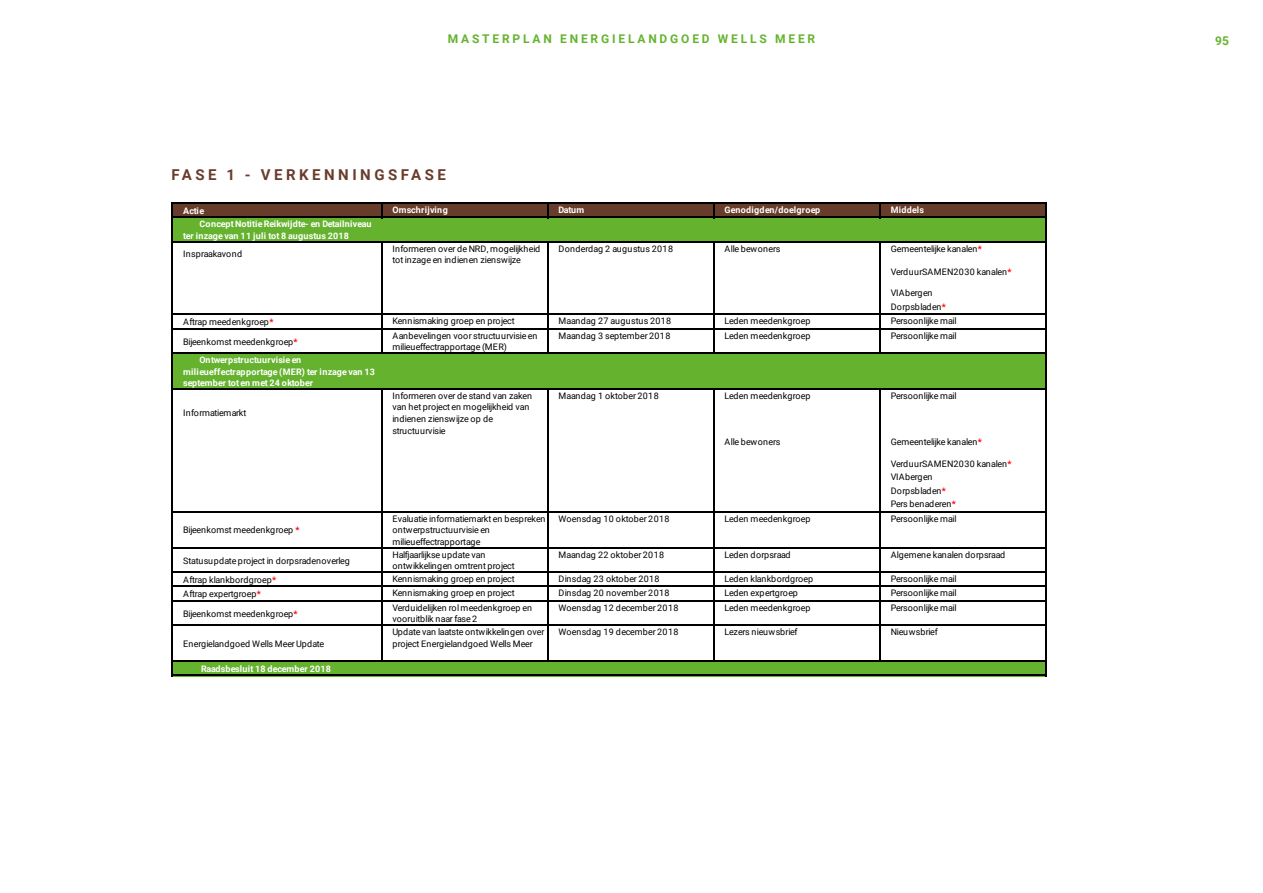
<style>
.page{position:relative;width:1263px;height:893px;background:#fff}
.page>*{position:absolute;margin:0;border:0;box-sizing:border-box;transform-origin:0 0}
.t1{font:700 15px "Roboto";letter-spacing:.235em;color:#693c2b}
.t2{font:700 12px "Roboto";letter-spacing:.235em;color:#64b42e}
.t3{font:9px/11.7px "Roboto";letter-spacing:-.025em;color:#000}
.t4{font:700 9px/11.7px "Roboto";letter-spacing:.025em;color:#fff}
.t5{font:9px "Roboto";letter-spacing:.025em;color:#000}
.t6{font:9px "Roboto";letter-spacing:.035em;color:#000}
.t7{font:9px "Roboto";letter-spacing:.03em;color:#000}
.t8{font:9px/13.5px "Roboto";letter-spacing:.005em;color:#000}
.t9{font:9px "Roboto";color:#000}
.t10{font:9px "Roboto";letter-spacing:.04em;color:#000}
.t11{font:9px "Roboto";letter-spacing:-.005em;color:#000}
.s1{font-weight:700;color:#f00}
</style>
<div class="page">
<div style="left:173px;top:203px;width:874px;height:15px;background:#683c2b"></div>
<div style="left:173px;top:217px;width:874px;height:26px;background:#65b22e"></div>
<div style="left:173px;top:353px;width:874px;height:37px;background:#65b22e"></div>
<div style="left:173px;top:661px;width:874px;height:15px;background:#65b22e"></div>
<svg style="left:381px;top:204px;width:1px;height:12px"></svg>
<svg style="left:547px;top:204px;width:2px;height:12px"></svg>
<svg style="left:713px;top:204px;width:2px;height:12px"></svg>
<svg style="left:879px;top:204px;width:2px;height:12px"></svg>
<hr style="left:381px;top:243px;width:1px;height:111px;background:#000">
<hr style="left:547px;top:243px;width:2px;height:111px;background:#000">
<hr style="left:713px;top:243px;width:2px;height:111px;background:#000">
<hr style="left:879px;top:243px;width:2px;height:111px;background:#000">
<hr style="left:171px;top:202px;width:2px;height:474px;background:#000">
<hr style="left:381px;top:390px;width:1px;height:272px;background:#000">
<hr style="left:547px;top:390px;width:2px;height:272px;background:#000">
<hr style="left:713px;top:390px;width:2px;height:272px;background:#000">
<hr style="left:879px;top:390px;width:2px;height:272px;background:#000">
<hr style="left:1045px;top:204px;width:2px;height:472px;background:#000">
<hr style="left:173px;top:202px;width:874px;height:2px;background:#000">
<hr style="left:173px;top:216px;width:874px;height:2px;background:#000">
<hr style="left:173px;top:241px;width:874px;height:2px;background:#000">
<hr style="left:173px;top:313px;width:874px;height:2px;background:#000">
<hr style="left:173px;top:328px;width:874px;height:2px;background:#000">
<hr style="left:173px;top:352px;width:874px;height:2px;background:#000">
<hr style="left:173px;top:388px;width:874px;height:2px;background:#000">
<hr style="left:173px;top:511px;width:874px;height:2px;background:#000">
<hr style="left:173px;top:547px;width:874px;height:2px;background:#000">
<hr style="left:173px;top:571px;width:874px;height:2px;background:#000">
<hr style="left:173px;top:585px;width:874px;height:2px;background:#000">
<hr style="left:173px;top:600px;width:874px;height:2px;background:#000">
<hr style="left:173px;top:624px;width:874px;height:2px;background:#000">
<hr style="left:173px;top:660px;width:874px;height:2px;background:#000">
<hr style="left:173px;top:674px;width:874px;height:2px;background:#000">
<h2 class="t2" style="left:448px;top:30px;width:369px">MASTERPLAN ENERGIELANDGOED WELLS MEER</h2>
<h2 class="t2" style="left:1215px;top:32px;width:15px">95</h2>
<h1 class="t1" style="left:171px;top:164px;width:276px">FASE 1 - VERKENNINGSFASE</h1>
<p class="t4" style="left:183px;top:204px;width:23px">Actie</p>
<p class="t4" style="left:392px;top:204px;width:57px">Omschrijving</p>
<p class="t4" style="left:558px;top:204px;width:27px">Datum</p>
<p class="t4" style="left:725px;top:204px;width:97px">Genodigden/doelgroep</p>
<p class="t4" style="left:891px;top:204px;width:35px">Middels</p>
<p class="t4" style="left:183px;top:218px;width:190px;text-indent:16px">Concept Notitie Reikwijdte- en Detailniveau ter inzage van 11 juli tot 8 augustus 2018</p>
<p class="t8" style="left:183px;top:247px;width:60px">Inspraakavond</p>
<p class="t3" style="left:392px;top:242px;width:149px">Informeren over de NRD, mogelijkheid tot inzage en indienen zienswijze</p>
<p class="t6" style="left:558px;top:242px;width:116px">Donderdag 2 augustus 2018</p>
<p class="t9" style="left:725px;top:242px;width:57px">Alle bewoners</p>
<p class="t3" style="left:891px;top:242px;width:93px">Gemeentelijke kanalen<span class="s1">*</span></p>
<p class="t8" style="left:891px;top:265px;width:122px">VerduurSAMEN2030 kanalen<span class="s1">*</span></p>
<p class="t8" style="left:891px;top:286px;width:57px">VIAbergen<br>Dorpsbladen<span class="s1">*</span></p>
<p class="t3" style="left:183px;top:316px;width:92px">Aftrap meedenkgroep<span class="s1">*</span></p>
<p class="t3" style="left:392px;top:315px;width:124px">Kennismaking groep en project</p>
<p class="t10" style="left:558px;top:315px;width:114px">Maandag 27 augustus 2018</p>
<p class="t3" style="left:725px;top:315px;width:87px">Leden meedenkgroep</p>
<p class="t3" style="left:891px;top:315px;width:67px">Persoonlijke mail</p>
<p class="t3" style="left:183px;top:335px;width:116px">Bijeenkomst meedenkgroep<span class="s1">*</span></p>
<p class="t3" style="left:392px;top:329px;width:147px">Aanbevelingen voor structuurvisie en milieueffectrapportage (MER)</p>
<p class="t5" style="left:558px;top:329px;width:113px">Maandag 3 september 2018</p>
<p class="t3" style="left:725px;top:329px;width:87px">Leden meedenkgroep</p>
<p class="t3" style="left:891px;top:329px;width:67px">Persoonlijke mail</p>
<p class="t4" style="left:183px;top:353px;width:193px;text-indent:16px">Ontwerpstructuurvisie en milieueffectrapportage (MER) ter inzage van 13 september tot en met 24 oktober</p>
<p class="t3" style="left:183px;top:406px;width:65px">Informatiemarkt</p>
<p class="t3" style="left:392px;top:389px;width:141px">Informeren over de stand van zaken van het project en mogelijkheid van indienen zienswijze op de structuurvisie</p>
<p class="t7" style="left:558px;top:389px;width:102px">Maandag 1 oktober 2018</p>
<p class="t3" style="left:725px;top:389px;width:87px">Leden meedenkgroep</p>
<p class="t3" style="left:891px;top:389px;width:67px">Persoonlijke mail</p>
<p class="t9" style="left:725px;top:436px;width:57px">Alle bewoners</p>
<p class="t3" style="left:891px;top:436px;width:93px">Gemeentelijke kanalen<span class="s1">*</span></p>
<p class="t3" style="left:891px;top:457px;width:122px;line-height:13.5px">VerduurSAMEN2030 kanalen<span class="s1">*<br></span>VIAbergen<br>Dorpsbladen<span class="s1">*<br></span>Pers benaderen<span class="s1">*</span></p>
<p class="t3" style="left:183px;top:524px;width:118px">Bijeenkomst meedenkgroep <span class="s1">*</span></p>
<p class="t3" style="left:392px;top:512px;width:155px">Evaluatie informatiemarkt en bespreken ontwerpstructuurvisie en milieueffectrapportage</p>
<p class="t7" style="left:558px;top:512px;width:112px">Woensdag 10 oktober 2018</p>
<p class="t3" style="left:725px;top:512px;width:87px">Leden meedenkgroep</p>
<p class="t3" style="left:891px;top:512px;width:67px">Persoonlijke mail</p>
<p class="t3" style="left:183px;top:555px;width:168px">Statusupdate project in dorpsradenoverleg</p>
<p class="t3" style="left:392px;top:548px;width:124px">Halfjaarlijkse update van ontwikkelingen omtrent project</p>
<p class="t7" style="left:558px;top:548px;width:107px">Maandag 22 oktober 2018</p>
<p class="t3" style="left:725px;top:548px;width:68px">Leden dorpsraad</p>
<p class="t3" style="left:891px;top:548px;width:116px">Algemene kanalen dorpsraad</p>
<p class="t3" style="left:183px;top:573px;width:94px">Aftrap klankbordgroep<span class="s1">*</span></p>
<p class="t3" style="left:392px;top:572px;width:124px">Kennismaking groep en project</p>
<p class="t6" style="left:558px;top:572px;width:103px">Dinsdag 23 oktober 2018</p>
<p class="t11" style="left:725px;top:572px;width:90px">Leden klankbordgroep</p>
<p class="t3" style="left:891px;top:572px;width:67px">Persoonlijke mail</p>
<p class="t3" style="left:183px;top:588px;width:79px">Aftrap expertgroep<span class="s1">*</span></p>
<p class="t3" style="left:392px;top:587px;width:124px">Kennismaking groep en project</p>
<p class="t6" style="left:558px;top:587px;width:112px">Dinsdag 20 november 2018</p>
<p class="t3" style="left:725px;top:587px;width:75px">Leden expertgroep</p>
<p class="t3" style="left:891px;top:587px;width:67px">Persoonlijke mail</p>
<p class="t3" style="left:183px;top:608px;width:116px">Bijeenkomst meedenkgroep<span class="s1">*</span></p>
<p class="t3" style="left:392px;top:601px;width:141px">Verduidelijken rol meedenkgroep en vooruitblik naar fase 2</p>
<p class="t5" style="left:558px;top:601px;width:121px">Woensdag 12 december 2018</p>
<p class="t3" style="left:725px;top:601px;width:87px">Leden meedenkgroep</p>
<p class="t3" style="left:891px;top:601px;width:67px">Persoonlijke mail</p>
<p class="t3" style="left:183px;top:637px;width:143px">Energielandgoed Wells Meer Update</p>
<p class="t3" style="left:392px;top:625px;width:154px">Update van laatste ontwikkelingen over project Energielandgoed Wells Meer</p>
<p class="t5" style="left:558px;top:625px;width:121px">Woensdag 19 december 2018</p>
<p class="t3" style="left:725px;top:625px;width:75px">Lezers nieuwsbrief</p>
<p class="t3" style="left:891px;top:625px;width:49px">Nieuwsbrief</p>
<p class="t4" style="left:201px;top:662px;width:131px">Raadsbesluit 18 december 2018</p>
</div>
